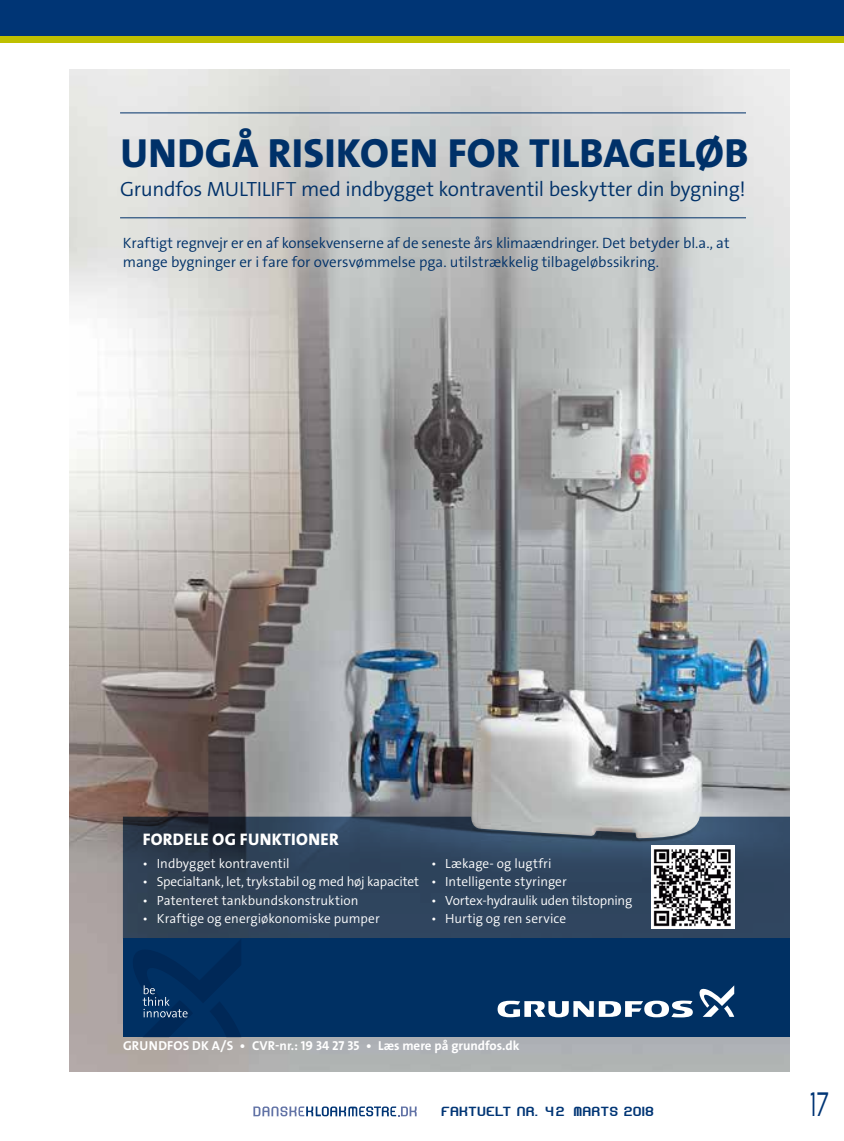
<style>
.page{position:relative;width:844px;height:1141px;background:#fff}
.page>*{position:absolute;margin:0;border:0;box-sizing:border-box;transform-origin:0 0}
.t1{font:40.95px "Grundfos The Sans V2 OT 8 XB";letter-spacing:.01em;color:#003169}
.t2{font:800 31.5px "advent";color:#003575;scale:.75 1}
.t3{font:20.65px "Grundfos The Sans V2 OT 4 SL";letter-spacing:-.015em;color:#003169}
.t4{font:16.8px "Grundfos The Sans V2 OT 8 XB";letter-spacing:.02em;color:#fff}
.t5{font:15.05px/18.4px "Grundfos The Sans V2 OT 4 SL";letter-spacing:-.01em;color:#003169}
.t6{font:13.3px "Grundfos The Sans V2 OT 4 SL";color:#fff}
.t7{font:13.3px "Grundfos The Sans V2 OT 4 SL";letter-spacing:-.02em;color:#fff}
.t8{font:12.95px "Grundfos The Sans V2 OT 7 B";color:#fff}
.t9{font:12.6px "Hyperion Sunset BRK";letter-spacing:.11em;color:#003575;scale:.7 1}
</style>
<div class="page">
<div style="left:0;top:0;width:843px;height:40px;background:#003575"></div>
<div style="left:0;top:37px;width:843px;height:6px;background:#bfc000"></div>
<svg style="left:253px;top:1106px;width:163px;height:10px"></svg>
<img style="left:69px;top:70px;width:720px;height:1001px">
<svg style="left:123px;top:817px;width:666px;height:122px;background:#364a60"></svg>
<hr style="left:120px;top:217px;width:625px;height:1px;background:#003169">
<hr style="left:120px;top:112px;width:625px;height:1px;background:#003169">
<img style="left:651px;top:845px;width:83px;height:83px">
<div style="left:123px;top:939px;width:666px;height:98px;background:#003063"></div>
<svg style="left:133px;top:940px;width:108px;height:97px"></svg>
<svg style="left:497px;top:1001px;width:195px;height:16px"></svg>
<svg style="left:699px;top:985px;width:35px;height:32px"></svg>
<h1 class="t1" style="left:120px;top:127px;width:629px">UNDGÅ RISIKOEN FOR TILBAGELØB</h1>
<h3 class="t3" style="left:120px;top:176px;width:627px">Grundfos MULTILIFT med indbygget kontraventil beskytter din bygning!</h3>
<p class="t5" style="left:123px;top:234px;width:608px">Kraftigt regnvejr er en af konsekvenserne af de seneste års klimaændringer. Det betyder bl.a., at mange bygninger er i fare for oversvømmelse pga. utilstrækkelig tilbageløbssikring.</p>
<p class="t4" style="left:143px;top:828px;width:197px">FORDELE OG FUNKTIONER</p>
<p class="t6" style="left:143px;top:855px;width:148px">• Indbygget kontraventil</p>
<p class="t6" style="left:143px;top:873px;width:278px">• Specialtank, let, trykstabil og med høj kapacitet</p>
<p class="t6" style="left:143px;top:892px;width:217px">• Patenteret tankbundskonstruktion</p>
<p class="t6" style="left:143px;top:910px;width:238px">• Kraftige og energiøkonomiske pumper</p>
<p class="t6" style="left:431px;top:855px;width:122px">• Lækage- og lugtfri</p>
<p class="t6" style="left:431px;top:873px;width:137px">• Intelligente styringer</p>
<p class="t7" style="left:431px;top:892px;width:203px">• Vortex-hydraulik uden tilstopning</p>
<p class="t6" style="left:431px;top:910px;width:137px">• Hurtig og ren service</p>
<p class="t8" style="left:123px;top:1038px;width:398px">GRUNDFOS DK A/S • CVR-nr.: 19 34 27 35 • Læs mere på grundfos.dk</p>
<p class="t9" style="left:441px;top:1106px;width:304px">FAKTUELT NR. 4 2 MARTS 2018</p>
<h2 class="t2" style="left:810px;top:1082px;width:25px">17</h2>
</div>
